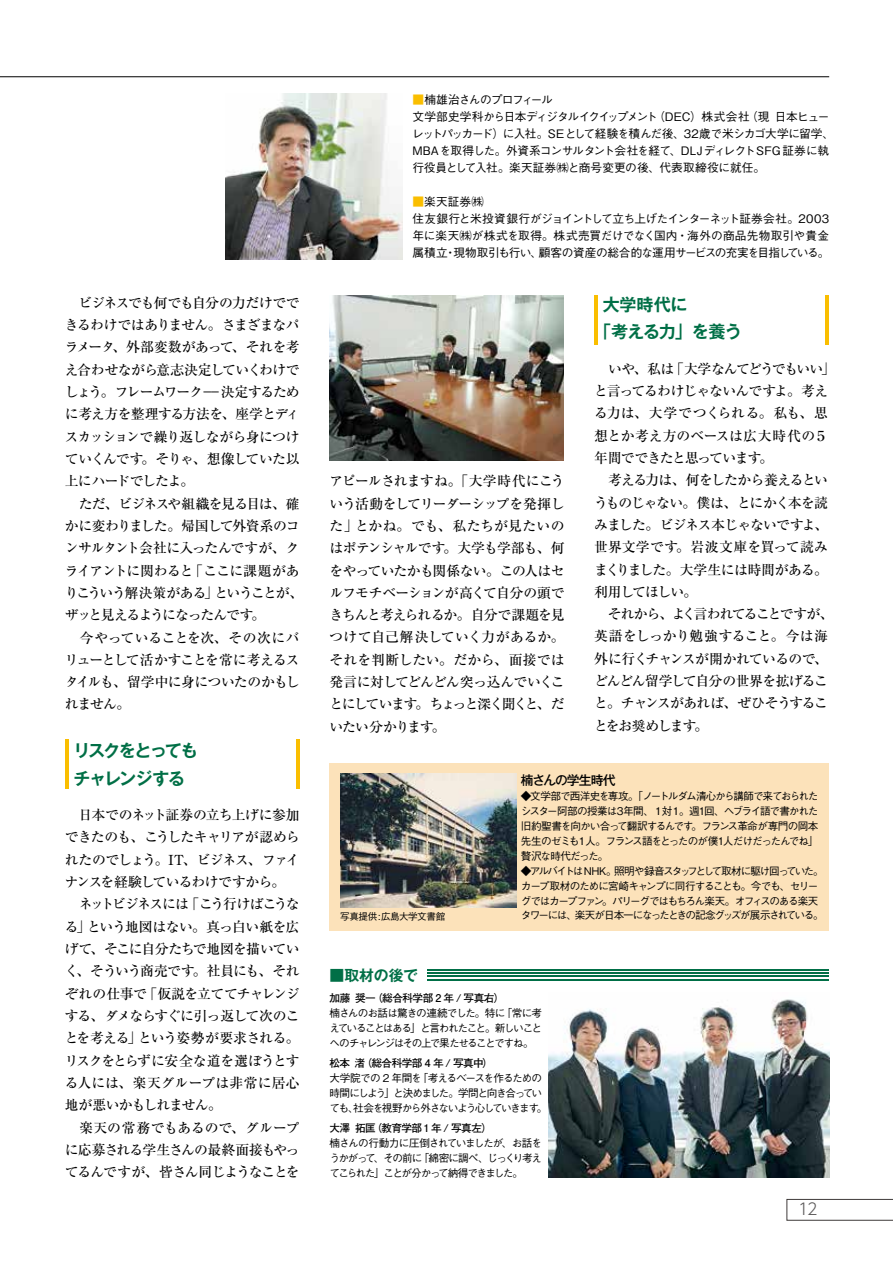
<style>
.page{position:relative;width:893px;height:1263px;background:#fff}
.page>*{position:absolute;margin:0;border:0;box-sizing:border-box;transform-origin:0 0}
.t1{font:700 16.95px/27.6px "Gothic MB101 Pro De";letter-spacing:-.07em;color:#006f46}
.t2{font:700 16.95px/27.6px "Gothic MB101 Pro De";letter-spacing:-.03em;color:#006f46}
.t3{font:300 15.9px "UD Shin Go NT Pr 6 N";color:#595757}
.t4{font:700 14.85px "Gothic MB101 Pro De";letter-spacing:-.02em;color:#006f46}
.t5{font:500 13.8px/22.4px "Ryumin Pro";letter-spacing:-.055em;color:#000}
.t6{font:500 12.75px "Gothic MB101 Pr 6 N";letter-spacing:-.08em;color:#000}
.t7{font:500 11.7px/17px "Gothic BBB Pr 6 N";letter-spacing:-.035em;color:#000}
.t8{font:500 10.65px/14.9px "Gothic BBB Pr 6 N";letter-spacing:-.125em;color:#000;text-align:justify}
.t9{font:700 10.65px "Futo Go B101 Pr 6 N";letter-spacing:-.045em;color:#000}
.t10{font:500 9.6px "Gothic BBB Pr 6 N";letter-spacing:-.05em;color:#000}
.s1{color:#fabe00}
</style>
<div class="page">
<div style="left:330px;top:763px;width:499px;height:168px;background:#fce2ba"></div>
<hr style="left:594px;top:296px;width:4px;height:49px;background:#fabe00">
<hr style="left:65px;top:739px;width:4px;height:50px;background:#fabe00">
<hr style="left:825px;top:296px;width:4px;height:49px;background:#fabe00">
<hr style="left:296px;top:739px;width:4px;height:50px;background:#fabe00">
<img style="left:549px;top:999px;width:280px;height:179px">
<img style="left:225px;top:94px;width:178px;height:165px">
<img style="left:340px;top:774px;width:177px;height:134px">
<img style="left:330px;top:296px;width:233px;height:165px">
<hr style="left:0;top:76px;width:829px;height:1px;background:#000">
<hr style="left:427px;top:969px;width:402px;height:2px;background:#006f46">
<hr style="left:427px;top:973px;width:402px;height:1px;background:#006f46">
<hr style="left:427px;top:976px;width:402px;height:1px;background:#006f46">
<hr style="left:427px;top:979px;width:402px;height:1px;background:#006f46">
<svg style="left:787px;top:1199px;width:106px;height:21px"></svg>
<p class="t5" style="left:65px;top:290px;width:240px">　ビジネスでも何でも自分の力だけでできるわけではありません。さまざまなパラメータ、外部変数があって、それを考え合わせながら意志決定していくわけでしょう。フレームワーク−−決定するために考え方を整理する方法を、座学とディスカッションで繰り返しながら身につけていくんです。そりゃ、想像していた以上にハードでしたよ。<br>　ただ、ビジネスや組織を見る目は、確かに変わりました。帰国して外資系のコンサルタント会社に入ったんですが、クライアントに関わると「ここに課題がありこういう解決策がある」ということが、ザッと見えるようになったんです。<br>　今やっていることを次、その次にバリューとして活かすことを常に考えるスタイルも、留学中に身についたのかもしれません。</p>
<p class="t1" style="left:73px;top:735px;width:126px">リスクをとってもチャレンジする</p>
<p class="t5" style="left:65px;top:803px;width:236px">　日本でのネット証券の立ち上げに参加できたのも、こうしたキャリアが認められたのでしょう。IT、ビジネス、ファイナンスを経験しているわけですから。　ネットビジネスには「こう行けばこうなる」という地図はない。真っ白い紙を広げて、そこに自分たちで地図を描いていく、そういう商売です。社員にも、それぞれの仕事で「仮説を立ててチャレンジする、ダメならすぐに引っ返して次のことを考える」という姿勢が要求される。リスクをとらずに安全な道を選ぼうとする人には、楽天グループは非常に居心地が悪いかもしれません。<br>　楽天の常務でもあるので、グループに応募される学生さんの最終面接もやってるんですが、皆さん同じようなことを</p>
<p class="t7" style="left:412px;top:90px;width:423px"><span class="s1">■</span>楠雄治さんのプロフィール<br>文学部史学科から日本ディジタルイクイップメント（DEC）株式会社（現日本ヒューレットパッカード）に入社。SEとして経験を積んだ後、32歳で米シカゴ大学に留学、MBAを取得した。外資系コンサルタント会社を経て、DLJディレクトSFG 証券に執行役員として入社。楽天証券㈱と商号変更の後、代表取締役に就任。</p>
<p class="t7" style="left:412px;top:192px;width:418px"><span class="s1">■</span>楽天証券㈱<br>住友銀行と米投資銀行がジョイントして立ち上げたインターネット証券会社。2003年に楽天㈱が株式を取得。株式売買だけでなく国内・海外の商品先物取引や貴金属積立・現物取引も行い、顧客の資産の総合的な運用サービスの充実を目指している。</p>
<p class="t5" style="left:330px;top:469px;width:236px;text-align:justify">アピールされますね。「大学時代にこういう活動をしてリーダーシップを発揮した」とかね。でも、私たちが見たいのはポテンシャルです。大学も学部も、何をやっていたかも関係ない。この人はセルフモチベーションが高くて自分の頭できちんと考えられるか。自分で課題を見つけて自己解決していく力があるか。それを判断したい。だから、面接では発言に対してどんどん突っ込んでいくことにしています。ちょっと深く聞くと、だいたい分かります。</p>
<p class="t2" style="left:594px;top:288px;width:149px;text-indent:9px">大学時代に<br>「考える力」を養う</p>
<p class="t5" style="left:594px;top:356px;width:242px">　いや、私は「大学なんてどうでもいい」と言ってるわけじゃないんですよ。考える力は、大学でつくられる。私も、思想とか考え方のベースは広大時代の５年間でできたと思っています。<br>　考える力は、何をしたから養えるというものじゃない。僕は、とにかく本を読みました。ビジネス本じゃないですよ、世界文学です。岩波文庫を買って読みまくりました。大学生には時間がある。利用してほしい。<br>　それから、よく言われてることですが、英語をしっかり勉強すること。今は海外に行くチャンスが開かれているので、どんどん留学して自分の世界を拡げること。チャンスがあれば、ぜひそうすることをお奨めします。</p>
<p class="t10" style="left:340px;top:908px;width:107px">写真提供:広島大学文書館</p>
<p class="t4" style="left:330px;top:962px;width:90px">■取材の後で</p>
<p class="t6" style="left:521px;top:770px;width:96px">楠さんの学生時代</p>
<p class="t8" style="left:521px;top:788px;width:299px">◆文学部で西洋史を専攻。「ノートルダム清心から講師で来ておられたシスター阿部の授業は3年間、１対１。週1回、ヘブライ語で書かれた旧約聖書を向かい合って翻訳するんです。フランス革命が専門の岡本先生のゼミも１人。フランス語をとったのが僕1人だけだったんでね」贅沢な時代だった。</p>
<p class="t8" style="left:521px;top:863px;width:304px;text-align:left">◆アルバイトは NHK。照明や録音スタッフとして取材に駆け回っていた。カープ取材のために宮崎キャンプに同行することも。今でも、セリーグではカープファン。パリーグではもちろん楽天。オフィスのある楽天タワーには、楽天が日本一になったときの記念グッズが展示されている。</p>
<p class="t9" style="left:330px;top:990px;width:176px">加藤奨一（総合科学部 2 年 / 写真右）</p>
<p class="t8" style="left:330px;top:1005px;width:214px">楠さんのお話は驚きの連続でした。特に「常に考えていることはある」と言われたこと。新しいことへのチャレンジはその上で果たせることですね。</p>
<p class="t9" style="left:330px;top:1054px;width:165px">松本渚（総合科学部 4 年 / 写真中）</p>
<p class="t8" style="left:330px;top:1070px;width:219px;text-align:left">大学院での 2 年間を「考えるベースを作るための時間にしよう」と決めました。学問と向き合っていても、社会を視野から外さないよう心していきます。</p>
<p class="t9" style="left:330px;top:1119px;width:164px">大澤拓匡（教育学部 1 年 / 写真左）</p>
<p class="t8" style="left:330px;top:1135px;width:214px">楠さんの行動力に圧倒されていましたが、お話をうかがって、その前に「綿密に調べ、じっくり考えてこられた」ことが分かって納得できました。</p>
<p class="t3" style="left:798px;top:1196px;width:21px">12</p>
</div>
